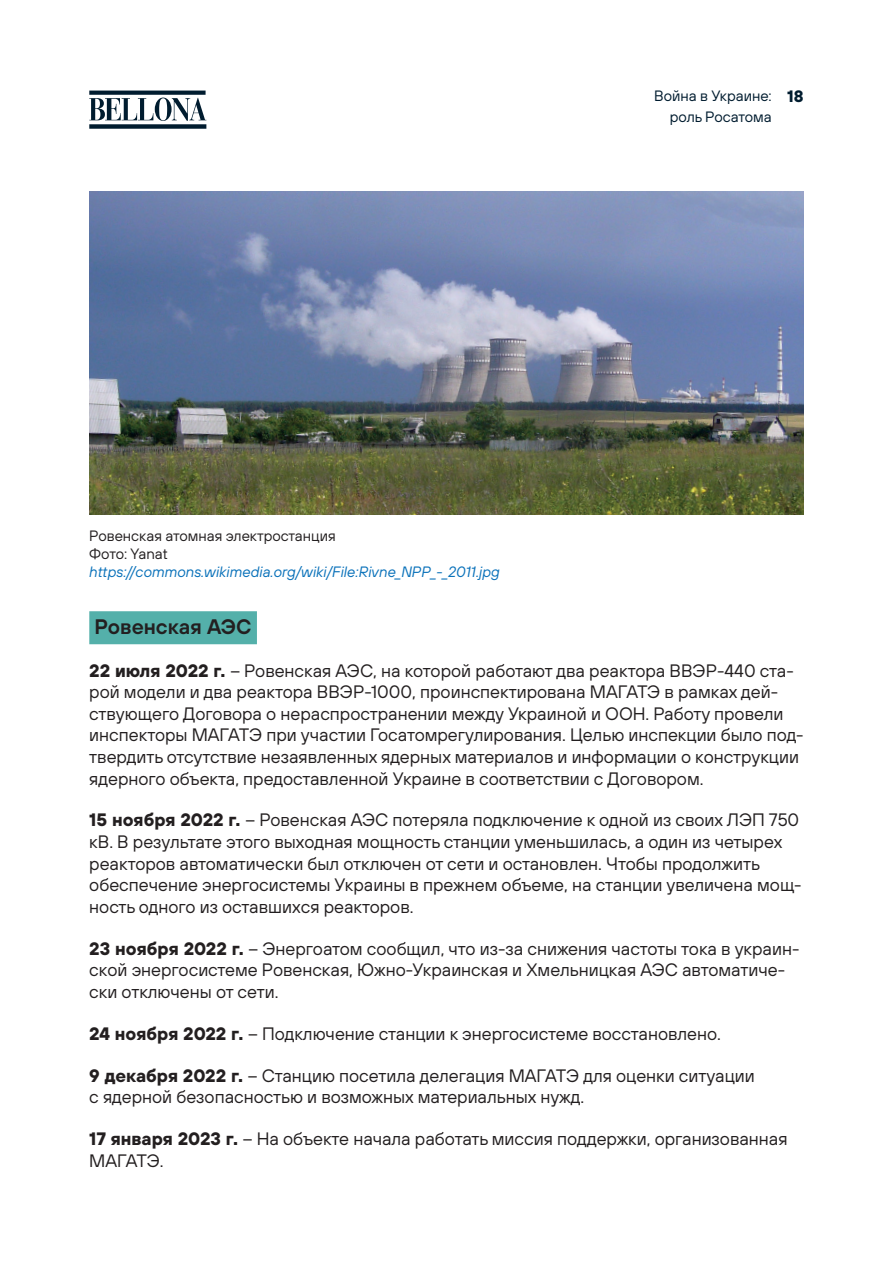
<style>
.page{position:relative;width:893px;height:1263px;background:#fff}
.page>*{position:absolute;margin:0;border:0;box-sizing:border-box;transform-origin:0 0}
.t1{font:21px "TT Hoves Pro Dm Bd";color:#231f20}
.t2{font:18px/21.6px "TT Hoves Pro";color:#231f20}
.t3{font:700 16.5px "TT Hoves Pro";color:#001c2f}
.t4{font:italic 15px "TT Hoves Pro";color:#0b72ba}
.t5{font:15px/18px "TT Hoves Pro";color:#231f20}
.t6{font:15px/21px "TT Hoves Pro";color:#001c2f;text-align:right}
.s1{font-weight:700}
</style>
<div class="page">
<svg style="left:89px;top:91px;width:117px;height:38px"></svg>
<div style="left:89px;top:611px;width:168px;height:33px;background:#54b0aa"></div>
<img style="left:89px;top:191px;width:715px;height:323px">
<p class="t6" style="left:654px;top:87px;width:119px">Война в Украине: роль Росатома</p>
<p class="t3" style="left:787px;top:91px;width:18px">18</p>
<p class="t5" style="left:89px;top:529px;width:248px">Ровенская атомная электростанция<br>Фото: Yanat</p>
<p class="t4" style="left:89px;top:567px;width:412px">https://commons.wikimedia.org/wiki/File:Rivne_NPP_-_2011.jpg</p>
<p class="t1" style="left:95px;top:619px;width:158px">Ровенская АЭС</p>
<p class="t2" style="left:89px;top:661px;width:716px"><span class="s1">22 июля 2022 г.</span> – Ровенская АЭС, на которой работают два реактора ВВЭР- 440 ста&shy;рой модели и два реактора ВВЭР-1000, проинспектирована МАГАТЭ в рамках дей&shy;ствующего Договора о нераспространении между Украиной и ООН. Работу провели инспекторы МАГАТЭ при участии Госатомрегулирования. Целью инспекции было под&shy;твердить отсутствие незаявленных ядерных материалов и информации о конструкции ядерного объекта, предоставленной Украине в соответствии с Договором.</p>
<p class="t2" style="left:89px;top:811px;width:714px"><span class="s1">15 ноября 2022 г.</span> – Ровенская АЭС потеряла подключение к одной из своих ЛЭП 750 кВ. В результате этого выходная мощность станции уменьшилась, а один из четырех реакторов автоматически был отключен от сети и остановлен. Чтобы продолжить обеспечение энергосистемы Украины в прежнем объеме, на станции увеличена мощ&shy;ность одного из оставшихся реакторов.</p>
<p class="t2" style="left:89px;top:940px;width:712px"><span class="s1">23 ноября 2022 г.</span> – Энергоатом сообщил, что из-за снижения частоты тока в украин&shy;ской энергосистеме Ровенская, Южно-Украинская и Хмельницкая АЭС автоматиче&shy;ски отключены от сети.</p>
<p class="t2" style="left:89px;top:1025px;width:633px"><span class="s1">24 ноября 2022 г.</span> – Подключение станции к энергосистеме восстановлено.</p>
<p class="t2" style="left:89px;top:1066px;width:667px"><span class="s1">9 декабря 2022 г.</span> – Станцию посетила делегация МАГАТЭ для оценки ситуации с ядерной безопасностью и возможных материальных нужд.</p>
<p class="t2" style="left:89px;top:1130px;width:700px"><span class="s1">17 января 2023 г.</span> – На объекте начала работать миссия поддержки, организованная<br>МАГАТЭ.</p>
</div>
